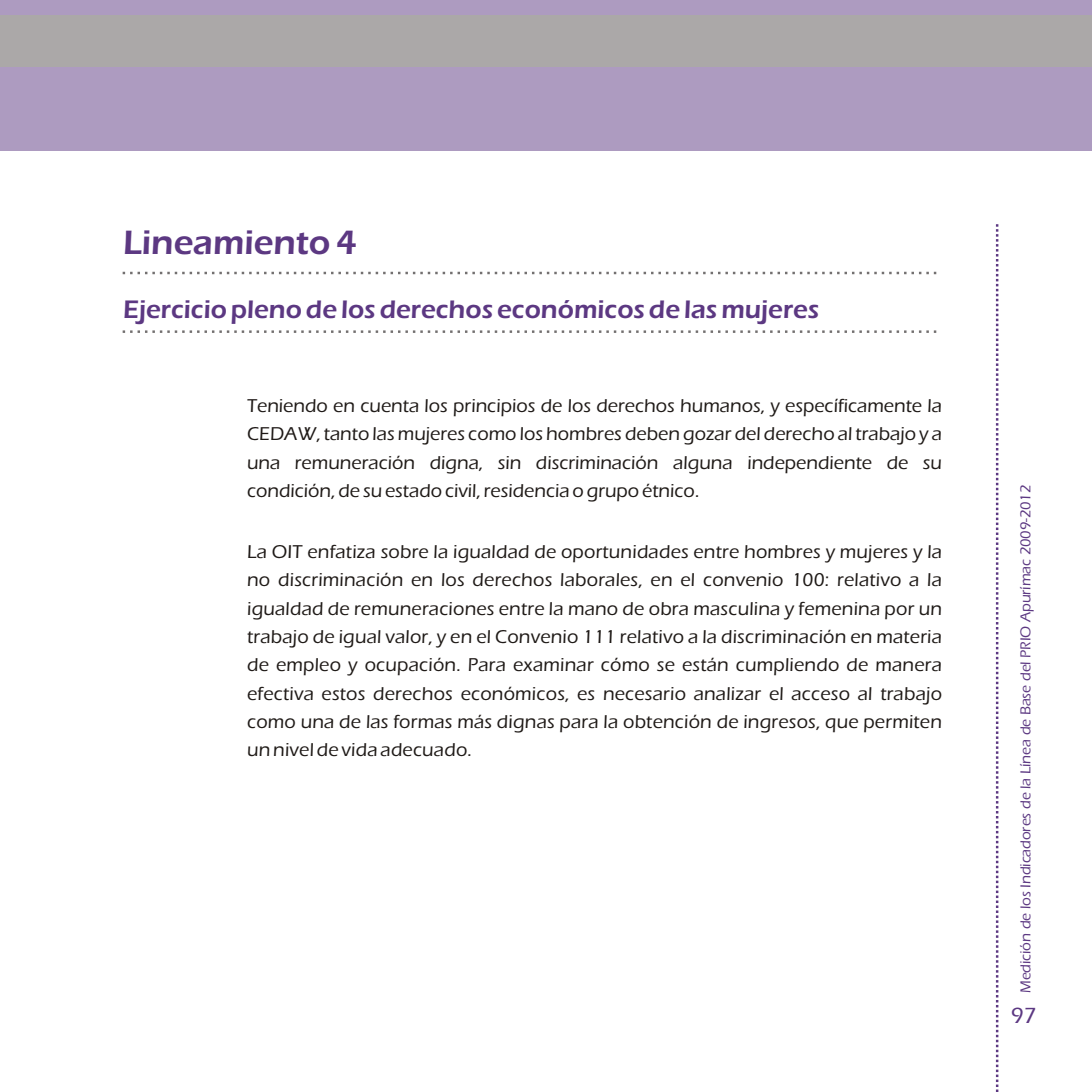
<style>
.page{position:relative;width:1092px;height:1092px;background:#fff}
.page>*{position:absolute;margin:0;border:0;box-sizing:border-box;transform-origin:0 0}
.t1{font:600 35px "Eras ITC";color:#5c3882}
.t2{font:600 26.25px "Eras ITC";color:#5c3882}
.t3{font:500 22.75px "Eras ITC";color:#5c3882}
.t4{font:500 19.25px/28.3px "Eras ITC";letter-spacing:.005em;color:#1f1a17;text-align:justify}
.t5{font:500 14.88px "Eras ITC";letter-spacing:-.01em;color:#5c3882}
</style>
<div class="page">
<svg style="left:995px;top:224px;width:3px;height:867px"></svg>
<div style="left:0;top:0;width:1091px;height:150px;background:#ad9bc0"></div>
<div style="left:0;top:16px;width:1091px;height:51px;background:#aba8a8"></div>
<svg style="left:123px;top:272px;width:814px;height:2px"></svg>
<svg style="left:123px;top:330px;width:814px;height:3px"></svg>
<h1 class="t1" style="left:123px;top:230px;width:235px">Lineamiento 4</h1>
<h2 class="t2" style="left:123px;top:300px;width:697px">Ejercicio pleno de los derechos económicos de las mujeres</h2>
<p class="t4" style="left:247px;top:393px;width:696px">Teniendo en cuenta los principios de los derechos humanos, y específicamente la CEDAW, tanto las mujeres como los hombres deben gozar del derecho al trabajo y a una remuneración digna, sin discriminación alguna independiente de su condición, de su estado civil, residencia o grupo étnico.</p>
<p class="t4" style="left:247px;top:539px;width:696px">La OIT enfatiza sobre la igualdad de oportunidades entre hombres y mujeres y la no discriminación en los derechos laborales, en el convenio 100: relativo a la igualdad de remuneraciones entre la mano de obra masculina y femenina por un trabajo de igual valor, y en el Convenio 111 relativo a la discriminación en materia de empleo y ocupación. Para examinar cómo se están cumpliendo de manera efectiva estos derechos económicos, es necesario analizar el acceso al trabajo como una de las formas más dignas para la obtención de ingresos, que permiten un nivel de vida adecuado.</p>
<p class="t5" style="left:1020px;top:992px;width:510px;rotate:-90deg">Medición de los Indicadores de la Línea de Base del PRIO Apurímac 2009-2012</p>
<p class="t3" style="left:1010px;top:1007px;width:27px">97</p>
</div>
